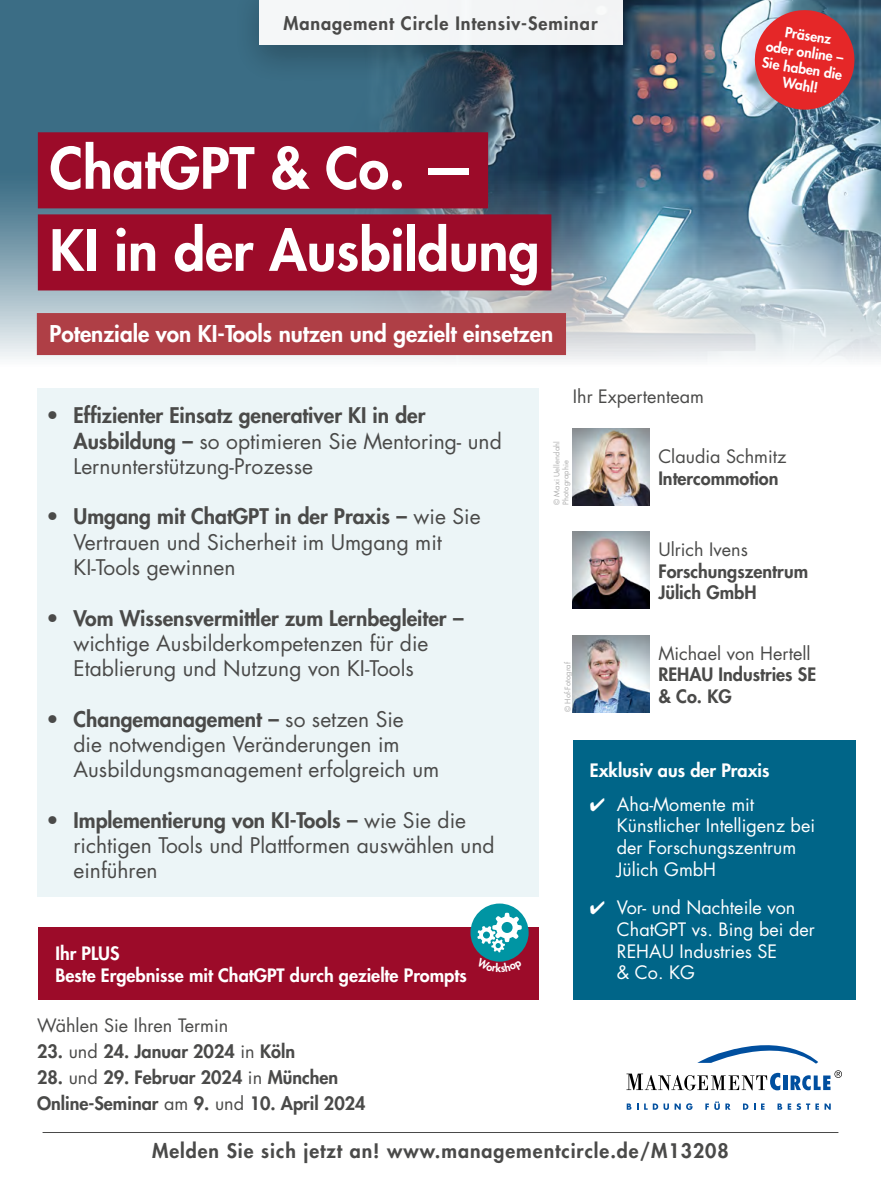
<style>
.page{position:relative;width:881px;height:1178px;background:#fff}
.page>*{position:absolute;margin:0;border:0;box-sizing:border-box;transform-origin:0 0}
.t1{font:800 55.35px/82.1px "Futura Std";color:#fff}
.t2{font:800 22.5px "Futura Std";color:#fff}
.t3{font:21px/25.2px "Futura Std";color:#4a4a49}
.t4{font:800 21px "Futura Std";color:#4a4a49}
.t5{font:800 19.5px "Futura Std";letter-spacing:.05em;color:#4a4a49}
.t6{font:800 18px/21.6px "Futura Std";color:#4a4a49}
.t7{font:18px/21.6px "Futura Std";color:#fff}
.t8{font:18px "Futura Std";color:#4a4a49}
.t9{font:800 18px/21.6px "Futura Std";color:#fff}
.t10{font:800 18px "Futura Std";letter-spacing:.05em;color:#4a4a49}
.t11{font:800 13.95px/16.6px "Futura Std";color:#fff;text-align:center}
.t12{font:7.5px/9px "Futura Std";letter-spacing:.015em;color:#adadad}
.s1{font-weight:800}
.s2{font-weight:400}
</style>
<div class="page">
<svg style="left:0;top:0;width:345px;height:359px;background:#5a8397"></svg>
<img style="left:345px;top:0;width:535px;height:360px">
<svg style="left:626px;top:1103px;width:12px;height:7px"></svg>
<svg style="left:644px;top:1103px;width:24px;height:7px"></svg>
<svg style="left:674px;top:1103px;width:18px;height:7px"></svg>
<svg style="left:705px;top:1103px;width:3px;height:7px"></svg>
<svg style="left:714px;top:1101px;width:5px;height:9px"></svg>
<svg style="left:725px;top:1103px;width:5px;height:7px"></svg>
<svg style="left:743px;top:1103px;width:21px;height:7px"></svg>
<svg style="left:777px;top:1103px;width:13px;height:7px"></svg>
<svg style="left:796px;top:1103px;width:22px;height:7px"></svg>
<svg style="left:824px;top:1103px;width:6px;height:7px"></svg>
<div style="left:782px;top:1075px;width:5px;height:15px;background:#004f9f"></div>
<svg style="left:697px;top:1045px;width:120px;height:18px"></svg>
<svg style="left:626px;top:1073px;width:154px;height:17px"></svg>
<svg style="left:790px;top:1070px;width:51px;height:20px"></svg>
<div style="left:230px;top:0;width:419px;height:86px;background:#000;opacity:.25"></div>
<div style="left:259px;top:0;width:363px;height:45px;background:#f4f6f7"></div>
<div style="left:572px;top:741px;width:283px;height:259px;background:#006588"></div>
<div style="left:37px;top:388px;width:502px;height:508px;background:#ecf5f7"></div>
<div style="left:38px;top:132px;width:450px;height:76px;background:#9c0b29"></div>
<div style="left:38px;top:214px;width:513px;height:76px;background:#9c0b29"></div>
<div style="left:37px;top:313px;width:528px;height:42px;background:#af3f46"></div>
<hr style="left:43px;top:1132px;width:795px;height:1px;background:#4a4a49">
<div style="left:38px;top:927px;width:501px;height:73px;background:#9c0b29"></div>
<img style="left:572px;top:635px;width:77px;height:77px">
<img style="left:572px;top:532px;width:77px;height:77px">
<img style="left:572px;top:428px;width:77px;height:77px">
<div style="left:470px;top:903px;width:58px;height:58px;background:#0095a3;border-radius:50%"></div>
<svg style="left:477px;top:913px;width:44px;height:39px"></svg>
<svg style="left:750px;top:6px;width:107px;height:107px;background:#c34d54"></svg>
<svg style="left:485px;top:958px;width:29px;height:4px"></svg>
<p class="t10" style="left:283px;top:12px;width:315px">Management Circle Intensiv-Seminar</p>
<h1 class="t1" style="left:50px;top:127px;width:491px">ChatGPT &amp; Co. —<br>KI in der Ausbildung</h1>
<p class="t2" style="left:50px;top:320px;width:505px">Potenziale von KI-Tools nutzen und gezielt einsetzen</p>
<p class="t11" style="left:768px;top:21px;width:82px;rotate:9deg">Präsenz<br>oder online –<br>Sie haben die<br>Wahl!</p>
<p class="t3" style="left:73px;top:403px;width:429px;text-indent:-27px"><span class="s1">• Effizienter Einsatz generativer KI in der<br>Ausbildung –</span> so optimieren Sie Mentoring- und<br>Lernunterstützung-Prozesse</p>
<p class="t3" style="left:73px;top:504px;width:408px;text-indent:-27px"><span class="s1">• Umgang mit ChatGPT in der Praxis –</span> wie Sie<br>Vertrauen und Sicherheit im Umgang mit<br>KI-Tools gewinnen</p>
<p class="t4" style="left:46px;top:604px;width:418px">• Vom Wissensvermittler zum Lernbegleiter –</p>
<p class="t3" style="left:73px;top:631px;width:356px">wichtige Ausbilderkompetenzen für die<br>Etablierung und Nutzung von KI-Tools</p>
<p class="t3" style="left:73px;top:707px;width:367px;text-indent:-27px"><span class="s1">• Changemanagement –</span> so setzen Sie<br>die notwendigen Veränderungen im<br>Ausbildungsmanagement erfolgreich um</p>
<p class="t3" style="left:73px;top:808px;width:422px;text-indent:-27px"><span class="s1">• Implementierung von KI-Tools –</span> wie Sie die richtigen Tools und Plattformen auswählen und einführen</p>
<p class="t9" style="left:55px;top:943px;width:412px">Ihr PLUS<br>Beste Ergebnisse mit ChatGPT durch gezielte Prompts</p>
<p class="t8" style="left:37px;top:1014px;width:193px">Wählen Sie Ihren Termin</p>
<p class="t6" style="left:37px;top:1041px;width:259px">23. <span class="s2">und</span> 24. Januar 2024 <span class="s2">in</span> Köln</p>
<p class="t6" style="left:37px;top:1064px;width:330px;line-height:25.8px">28. <span class="s2">und</span> 29. Februar 2024 <span class="s2">in</span> München<br>Online-Seminar <span class="s2">am</span> 9. <span class="s2">und</span> 10. April 2024</p>
<p class="t8" style="left:572px;top:385px;width:133px">Ihr Expertenteam</p>
<p class="t12" style="left:552px;top:505px;width:65px;rotate:-90deg">© Maxi Uellendahl<br>Photographie</p>
<p class="t12" style="left:563px;top:712px;width:52px;rotate:-90deg">© Hof-Fotograf</p>
<p class="t8" style="left:658px;top:445px;width:129px">Claudia Schmitz</p>
<p class="t6" style="left:658px;top:467px;width:122px">Intercommotion</p>
<p class="t8" style="left:658px;top:538px;width:91px">Ulrich Ivens</p>
<p class="t6" style="left:658px;top:560px;width:151px">Forschungszentrum<br>Jülich GmbH</p>
<p class="t8" style="left:658px;top:641px;width:154px">Michael von Hertell</p>
<p class="t6" style="left:658px;top:664px;width:159px">REHAU Industries SE &amp; Co. KG</p>
<p class="t9" style="left:589px;top:759px;width:181px">Exklusiv aus der Praxis</p>
<p class="t7" style="left:616px;top:794px;width:199px;text-indent:-27px">✔ Aha-Momente mit<br>Künstlicher Intelligenz bei der Forschungszentrum<br>Jülich GmbH</p>
<p class="t7" style="left:616px;top:897px;width:199px;text-indent:-27px">✔ Vor- und Nachteile von<br>ChatGPT vs. Bing bei der<br>REHAU Industries SE<br>&amp; Co. KG</p>
<p class="t5" style="left:152px;top:1139px;width:578px">Melden Sie sich jetzt an! www.managementcircle.de/M13208</p>
</div>
